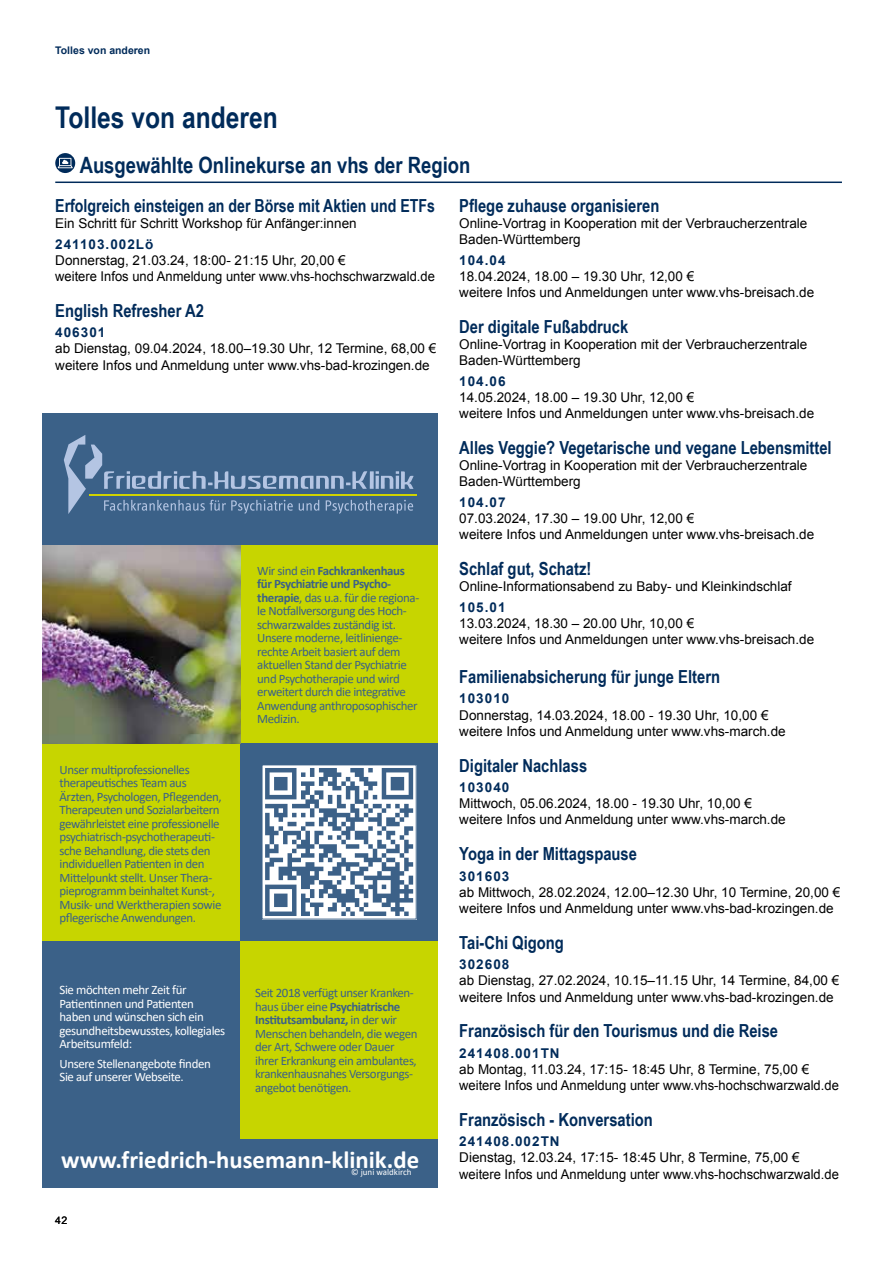
<style>
.page{position:relative;width:893px;height:1263px;background:#fff}
.page>*{position:absolute;margin:0;border:0;box-sizing:border-box;transform-origin:0 0}
.t1{font:700 30px "Arial Narrow";color:#002b5a}
.t2{font:700 24.75px "Calibri";color:#fff}
.t3{font:700 22.5px "Arial Narrow";color:#002b5a}
.t4{font:700 18px "Arial Narrow";color:#002b5a}
.t5{font:700 18px "Arial Narrow";color:#002b5a;scale:.96 1}
.t6{font:13.5px/16.2px "Arial";color:#000}
.t7{font:700 13.5px "Arial";letter-spacing:.075em;color:#002b5a}
.t8{font:12.9px/13.5px "Calibri";letter-spacing:-.03em;color:#3b6188}
.t9{font:12.9px/13.5px "Calibri";letter-spacing:-.03em;color:#fff}
.t10{font:700 10.5px "Arial";color:#002b5a}
.t11{font:10.5px "Arial";color:#000}
.t12{font:9px "Calibri";color:#fff}
.s1{font-weight:700}
</style>
<div class="page">
<hr style="left:55px;top:182px;width:787px;height:1px;background:#002b5a">
<svg style="left:55px;top:153px;width:20px;height:20px"></svg>
<svg style="left:58px;top:158px;width:15px;height:10px"></svg>
<div style="left:43px;top:414px;width:395px;height:131px;background:#3b6188"></div>
<hr style="left:89px;top:494px;width:328px;height:1px;background:#d0d300">
<svg style="left:64px;top:435px;width:350px;height:79px"></svg>
<div style="left:240px;top:545px;width:198px;height:198px;background:#c7d500"></div>
<div style="left:43px;top:1138px;width:395px;height:49px;background:#3b6188"></div>
<div style="left:240px;top:941px;width:198px;height:197px;background:#c7d500"></div>
<div style="left:43px;top:743px;width:197px;height:198px;background:#c7d500"></div>
<div style="left:43px;top:941px;width:197px;height:197px;background:#3b6188"></div>
<div style="left:240px;top:743px;width:198px;height:198px;background:#3b6188"></div>
<div style="left:262px;top:765px;width:154px;height:154px;background:#fff"></div>
<svg style="left:265px;top:768px;width:148px;height:148px"></svg>
<div style="left:261px;top:764px;width:156px;height:155px;border:1px solid #3b6188"></div>
<img style="left:43px;top:545px;width:197px;height:198px">
<p class="t10" style="left:55px;top:43px;width:96px">Tolles von anderen</p>
<h1 class="t1" style="left:55px;top:95px;width:224px">Tolles von anderen</h1>
<h3 class="t3" style="left:80px;top:148px;width:392px">Ausgewählte Onlinekurse an vhs der Region</h3>
<h3 class="t5" style="left:55px;top:192px;width:397px">Erfolgreich einsteigen an der Börse mit Aktien und ETFs</h3>
<p class="t6" style="left:55px;top:215px;width:303px">Ein Schritt für Schritt Workshop für Anfänger:innen</p>
<p class="t7" style="left:55px;top:235px;width:100px">241103.002Lö</p>
<p class="t6" style="left:55px;top:252px;width:381px">Donnerstag, 21.03.24, 18:00- 21:15 Uhr, 20,00 €<br>weitere Infos und Anmeldung unter www.vhs-hochschwarzwald.de</p>
<h3 class="t4" style="left:55px;top:297px;width:150px">English Refresher A2</h3>
<p class="t7" style="left:55px;top:324px;width:52px">406301</p>
<p class="t6" style="left:55px;top:341px;width:383px">ab Dienstag, 09.04.2024, 18.00–19.30 Uhr, 12 Termine, 68,00 € weitere Infos und Anmeldung unter www.vhs-bad-krozingen.de</p>
<h3 class="t4" style="left:459px;top:192px;width:202px">Pflege zuhause organisieren</h3>
<p class="t6" style="left:459px;top:215px;width:350px">Online-Vortrag in Kooperation mit der Verbraucherzentrale<br>Baden-Württemberg</p>
<p class="t7" style="left:459px;top:251px;width:48px">104.04</p>
<p class="t6" style="left:459px;top:268px;width:356px">18.04.2024, 18.00 – 19.30 Uhr, 12,00 €<br>weitere Infos und Anmeldungen unter www.vhs-breisach.de</p>
<h3 class="t4" style="left:459px;top:313px;width:170px">Der digitale Fußabdruck</h3>
<p class="t6" style="left:459px;top:336px;width:350px">Online-Vortrag in Kooperation mit der Verbraucherzentrale<br>Baden-Württemberg</p>
<p class="t7" style="left:459px;top:372px;width:48px">104.06</p>
<p class="t6" style="left:459px;top:389px;width:356px">14.05.2024, 18.00 – 19.30 Uhr, 12,00 €<br>weitere Infos und Anmeldungen unter www.vhs-breisach.de</p>
<h3 class="t4" style="left:459px;top:434px;width:374px">Alles Veggie? Vegetarische und vegane Lebensmittel</h3>
<p class="t6" style="left:459px;top:457px;width:350px">Online-Vortrag in Kooperation mit der Verbraucherzentrale<br>Baden-Württemberg</p>
<p class="t7" style="left:459px;top:493px;width:48px">104.07</p>
<p class="t6" style="left:459px;top:510px;width:356px">07.03.2024, 17.30 – 19.00 Uhr, 12,00 €<br>weitere Infos und Anmeldungen unter www.vhs-breisach.de</p>
<h3 class="t4" style="left:459px;top:555px;width:134px">Schlaf gut, Schatz!</h3>
<p class="t6" style="left:459px;top:578px;width:334px">Online-Informationsabend zu Baby- und Kleinkindschlaf</p>
<p class="t7" style="left:459px;top:598px;width:48px">105.01</p>
<p class="t6" style="left:459px;top:615px;width:356px">13.03.2024, 18.30 – 20.00 Uhr, 10,00 €<br>weitere Infos und Anmeldungen unter www.vhs-breisach.de</p>
<h3 class="t4" style="left:459px;top:663px;width:262px">Familienabsicherung für junge Eltern</h3>
<p class="t7" style="left:459px;top:690px;width:52px">103010</p>
<p class="t6" style="left:459px;top:707px;width:328px">Donnerstag, 14.03.2024, 18.00 - 19.30 Uhr, 10,00 € weitere Infos und Anmeldung unter www.vhs-march.de</p>
<h3 class="t4" style="left:459px;top:751px;width:129px">Digitaler Nachlass</h3>
<p class="t7" style="left:459px;top:778px;width:52px">103040</p>
<p class="t6" style="left:459px;top:795px;width:328px">Mittwoch, 05.06.2024, 18.00 - 19.30 Uhr, 10,00 € weitere Infos und Anmeldung unter www.vhs-march.de</p>
<h3 class="t4" style="left:459px;top:840px;width:179px">Yoga in der Mittagspause</h3>
<p class="t7" style="left:459px;top:867px;width:52px">301603</p>
<p class="t6" style="left:459px;top:884px;width:383px">ab Mittwoch, 28.02.2024, 12.00–12.30 Uhr, 10 Termine, 20,00 € weitere Infos und Anmeldung unter www.vhs-bad-krozingen.de</p>
<h3 class="t4" style="left:459px;top:929px;width:106px">Tai-Chi Qigong</h3>
<p class="t7" style="left:459px;top:955px;width:52px">302608</p>
<p class="t6" style="left:459px;top:972px;width:382px">ab Dienstag, 27.02.2024, 10.15–11.15 Uhr, 14 Termine, 84,00 € weitere Infos und Anmeldung unter www.vhs-bad-krozingen.de</p>
<h3 class="t4" style="left:459px;top:1017px;width:320px">Französisch für den Tourismus und die Reise</h3>
<p class="t7" style="left:459px;top:1044px;width:102px">241408.001TN</p>
<p class="t6" style="left:459px;top:1061px;width:381px">ab Montag, 11.03.24, 17:15- 18:45 Uhr, 8 Termine, 75,00 € weitere Infos und Anmeldung unter www.vhs-hochschwarzwald.de</p>
<h3 class="t4" style="left:459px;top:1106px;width:195px">Französisch - Konversation</h3>
<p class="t7" style="left:459px;top:1132px;width:102px">241408.002TN</p>
<p class="t6" style="left:459px;top:1150px;width:381px">Dienstag, 12.03.24, 17:15- 18:45 Uhr, 8 Termine, 75,00 € weitere Infos und Anmeldung unter www.vhs-hochschwarzwald.de</p>
<p class="t8" style="left:257px;top:563px;width:164px">Wir sind ein <span class="s1">Fachkrankenhaus für Psychiatrie und Psycho&shy;therapie</span>, das u.a. für die regiona&shy;le Notfallversorgung des Hoch&shy;schwarzwaldes zuständig ist.<br>Unsere moderne, leitlinienge&shy;rechte Arbeit basiert auf dem aktuellen Stand der Psychiatrie und Psychotherapie und wird erweitert durch die integrative<br>Anwendung anthroposophischer<br>Medizin.</p>
<p class="t8" style="left:60px;top:762px;width:164px">Unser multiprofessionelles therapeutisches Team aus<br>Ärzten, Psychologen, Pflegenden,<br>Therapeuten und Sozialarbeitern gewährleistet eine professionelle psychiatrisch-psychotherapeuti&shy;sche Behandlung, die stets den individuellen Patienten in den<br>Mittelpunkt stellt. Unser Thera&shy;pieprogramm beinhaltet Kunst-,<br>Musik- und Werktherapien sowie pflegerische Anwendungen.</p>
<p class="t9" style="left:60px;top:983px;width:167px">Sie möchten mehr Zeit für<br>Patientinnen und Patienten haben und wünschen sich ein gesundheitsbewusstes, kollegiales<br>Arbeitsumfeld:</p>
<p class="t9" style="left:60px;top:1056px;width:153px">Unsere Stellenangebote finden<br>Sie auf unserer Webseite.</p>
<p class="t8" style="left:255px;top:986px;width:164px">Seit 2018 verfügt unser Kranken&shy;haus über eine <span class="s1">Psychiatrische<br>Institutsambulanz,</span> in der wir<br>Menschen behandeln, die wegen der Art, Schwere oder Dauer ihrer Erkrankung ein ambulantes, krankenhausnahes Versorgungs&shy;angebot benötigen.</p>
<h2 class="t2" style="left:61px;top:1142px;width:359px">www.friedrich-husemann-klinik.de</h2>
<p class="t12" style="left:351px;top:1166px;width:62px">© juni waldkirch</p>
<p class="t11" style="left:55px;top:1213px;width:13px">42</p>
</div>
